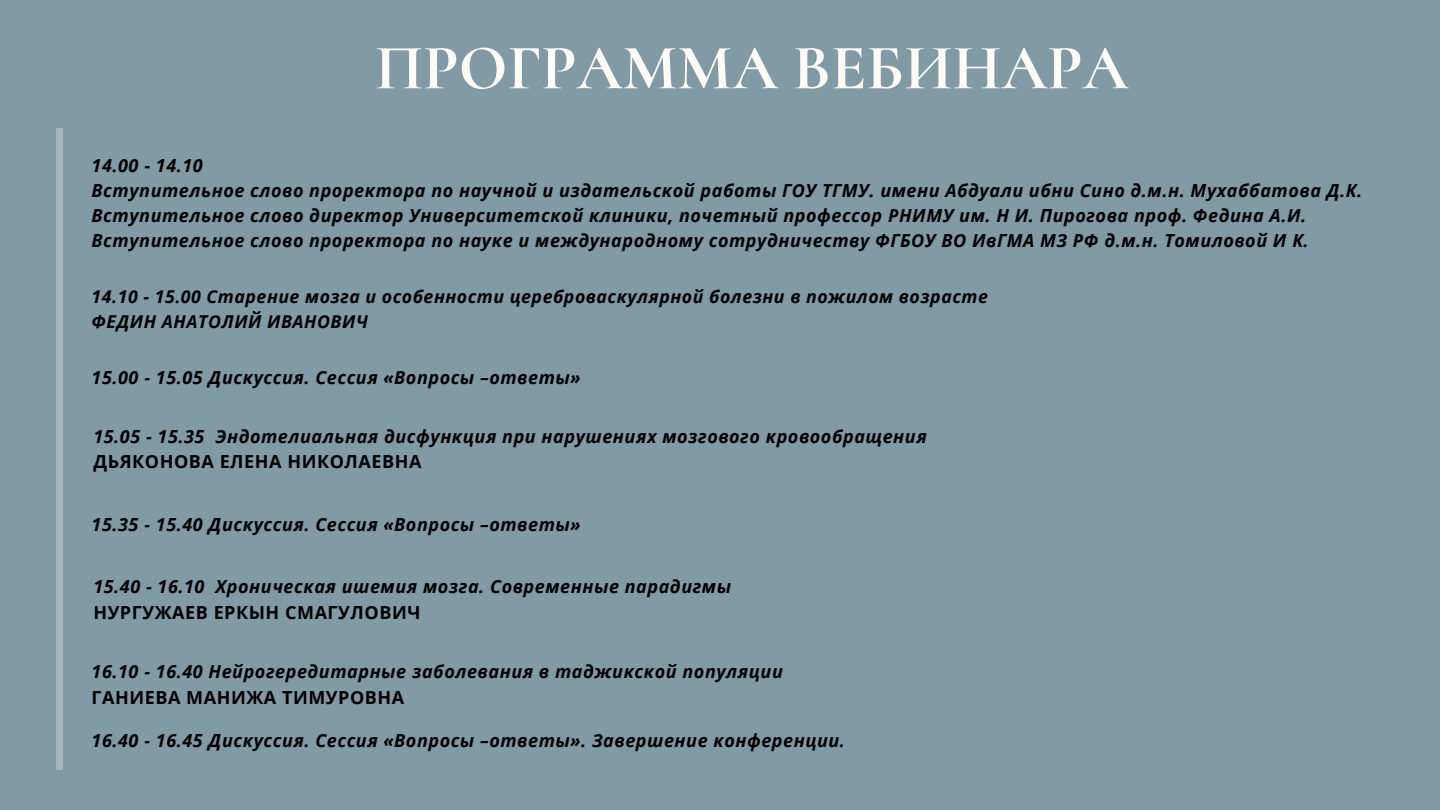
<style>
.page{position:relative;width:1440px;height:810px;background:#819aa6}
.page>*{position:absolute;margin:0;border:0;box-sizing:border-box;transform-origin:0 0}
.t1{font:700 64px "Cormorant SC";color:#fffbf6}
.t2{font:italic 700 18px "Open Sans";letter-spacing:.03em;color:#000}
.t3{font:700 18px "Open Sans";letter-spacing:.03em;color:#000}
.t4{font:italic 700 17.7px "Open Sans";letter-spacing:.03em;color:#000}
</style>
<div class="page">
<div style="left:57px;top:128px;width:6px;height:642px;background:#a6b6bd"></div>
<p class="t1" style="left:375px;top:29px;width:755px">ПРОГРАММА ВЕБИНАРА</p>
<p class="t2" style="left:92px;top:152px;width:113px">14.00 - 14.10</p>
<p class="t2" style="left:92px;top:178px;width:1272px">Вступительное слово проректора по научной и издательской работы ГОУ ТГМУ. имени Абдуали ибни Сино д.м.н. Мухаббатова Д.К.</p>
<p class="t2" style="left:92px;top:203px;width:1216px">Вступительное слово директор Университетской клиники, почетный профессор РНИМУ им. Н И. Пирогова проф. Федина А.И.</p>
<p class="t2" style="left:92px;top:228px;width:1219px">Вступительное слово проректора по науке и международному сотрудничеству ФГБОУ ВО ИвГМА МЗ РФ д.м.н. Томиловой И К.</p>
<p class="t4" style="left:92px;top:284px;width:898px">14.10 - 15.00 Старение мозга и особенности цереброваскулярной болезни в пожилом возрасте</p>
<p class="t4" style="left:92px;top:309px;width:278px">ФЕДИН АНАТОЛИЙ ИВАНОВИЧ</p>
<p class="t2" style="left:92px;top:365px;width:490px">15.00 - 15.05 Дискуссия. Сессия «Вопросы –ответы»</p>
<p class="t2" style="left:93px;top:424px;width:835px">15.05 - 15.35 Эндотелиальная дисфункция при нарушениях мозгового кровообращения</p>
<p class="t3" style="left:93px;top:449px;width:330px">ДЬЯКОНОВА ЕЛЕНА НИКОЛАЕВНА</p>
<p class="t2" style="left:92px;top:511px;width:490px">15.35 - 15.40 Дискуссия. Сессия «Вопросы –ответы»</p>
<p class="t2" style="left:93px;top:574px;width:639px">15.40 - 16.10 Хроническая ишемия мозга. Современные парадигмы</p>
<p class="t3" style="left:93px;top:599px;width:329px">НУРГУЖАЕВ ЕРКЫН СМАГУЛОВИЧ</p>
<p class="t2" style="left:92px;top:659px;width:693px">16.10 - 16.40 Нейрогередитарные заболевания в таджикской популяции</p>
<p class="t3" style="left:92px;top:684px;width:314px">ГАНИЕВА МАНИЖА ТИМУРОВНА</p>
<p class="t2" style="left:92px;top:728px;width:755px">16.40 - 16.45 Дискуссия. Сессия «Вопросы –ответы». Завершение конференции.</p>
</div>
